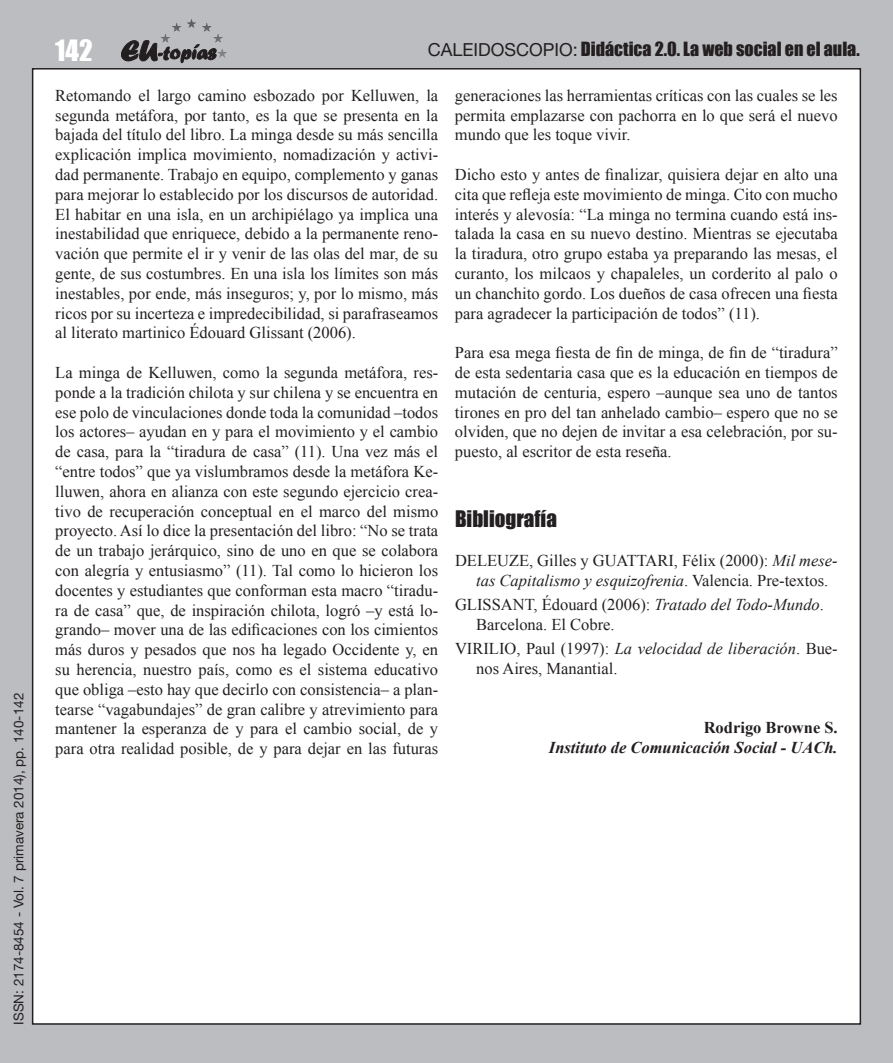
<style>
.page{position:relative;width:893px;height:1063px;background:#bcbdc0}
.page>*{position:absolute;margin:0;border:0;box-sizing:border-box;transform-origin:0 0}
.t1{font:27px "Impact";color:#fff}
.t2{font:21px "Impact";color:#231f20}
.t3{font:18px "Impact";color:#231f20}
.t4{font:16.5px/19.8px "Times New Roman";color:#231f20;text-align:justify}
.t5{font:italic 700 16.5px "Times New Roman";color:#231f20}
.t6{font:700 16.5px "Times New Roman";color:#231f20}
.t7{font:13.5px "Helvetica Neue";color:#231f20}
.s1{font-family:"Helvetica Neue"}
.s2{font-style:italic}
</style>
<div class="page">
<div style="left:33px;top:69px;width:827px;height:955px;background:#fff"></div>
<svg style="left:121px;top:40px;width:95px;height:23px"></svg>
<hr style="left:161px;top:19px;width:66px;height:1px;background:#58595b">
<hr style="left:161px;top:20px;width:66px;height:1px;background:#59595c">
<hr style="left:161px;top:21px;width:66px;height:1px;background:#5a5a5d">
<hr style="left:161px;top:22px;width:66px;height:1px;background:#5c5c5f">
<hr style="left:161px;top:23px;width:66px;height:1px;background:#5d5d60">
<hr style="left:161px;top:24px;width:66px;height:1px;background:#5f5f62">
<hr style="left:161px;top:25px;width:66px;height:1px;background:#606063">
<hr style="left:161px;top:26px;width:66px;height:1px;background:#626265">
<hr style="left:161px;top:27px;width:66px;height:1px;background:#636366">
<hr style="left:161px;top:28px;width:66px;height:1px;background:#646467">
<hr style="left:161px;top:29px;width:66px;height:1px;background:#656568">
<hr style="left:161px;top:30px;width:66px;height:1px;background:#666669">
<hr style="left:161px;top:31px;width:66px;height:1px;background:#67676a">
<hr style="left:161px;top:32px;width:66px;height:1px;background:#68686b">
<hr style="left:161px;top:33px;width:66px;height:1px;background:#696a6d">
<hr style="left:161px;top:34px;width:66px;height:1px;background:#6a6b6e">
<hr style="left:161px;top:35px;width:66px;height:1px;background:#6c6c6f">
<hr style="left:161px;top:36px;width:66px;height:1px;background:#6c6d70">
<hr style="left:161px;top:37px;width:66px;height:1px;background:#6e6f72">
<hr style="left:161px;top:38px;width:66px;height:1px;background:#6f7073">
<hr style="left:161px;top:39px;width:66px;height:1px;background:#707174">
<hr style="left:161px;top:40px;width:66px;height:1px;background:#717275">
<hr style="left:161px;top:41px;width:66px;height:1px;background:#727376">
<hr style="left:161px;top:42px;width:66px;height:1px;background:#737477">
<hr style="left:161px;top:43px;width:66px;height:1px;background:#747578">
<hr style="left:161px;top:44px;width:66px;height:1px;background:#75777a">
<hr style="left:161px;top:45px;width:66px;height:1px;background:#76787b">
<hr style="left:161px;top:46px;width:66px;height:1px;background:#78797c">
<hr style="left:161px;top:47px;width:66px;height:1px;background:#787a7d">
<hr style="left:161px;top:48px;width:66px;height:1px;background:#7a7c7f">
<hr style="left:161px;top:49px;width:66px;height:1px;background:#7b7d80">
<hr style="left:161px;top:50px;width:66px;height:1px;background:#7b7d80">
<hr style="left:161px;top:51px;width:66px;height:1px;background:#7d7f82">
<hr style="left:161px;top:52px;width:66px;height:1px;background:#7e8083">
<hr style="left:161px;top:53px;width:66px;height:1px;background:#7f8184">
<hr style="left:161px;top:54px;width:66px;height:1px;background:#818386">
<hr style="left:161px;top:55px;width:66px;height:1px;background:#818386">
<hr style="left:161px;top:56px;width:66px;height:1px;background:#828487">
<hr style="left:161px;top:57px;width:66px;height:1px;background:#848689">
<p class="t7" style="left:11px;top:1025px;width:333px;rotate:-90deg">ISSN: 2174-8454 - Vol. 7 primavera 2014), pp. 140-142</p>
<h1 class="t1" style="left:55px;top:29px;width:39px">142</h1>
<p class="t3" style="left:428px;top:35px;width:433px"><span class="s1">CALEIDOSCOPIO:</span> Didáctica 2.0. La web social en el aula.</p>
<p class="t4" style="left:55px;top:85px;width:384px">Retomando el largo camino esbozado por Kelluwen, la segunda metáfora, por tanto, es la que se presenta en la bajada del título del libro. La minga desde su más sencilla explicación implica movimiento, nomadización y activi&shy;dad permanente. Trabajo en equipo, complemento y ganas para mejorar lo establecido por los discursos de autoridad.<br>El habitar en una isla, en un archipiélago ya implica una inestabilidad que enriquece, debido a la permanente reno&shy;vación que permite el ir y venir de las olas del mar, de su gente, de sus costumbres. En una isla los límites son más inestables, por ende, más inseguros; y, por lo mismo, más ricos por su incerteza e impredecibilidad, si parafraseamos al literato martinico Édouard Glissant (2006).</p>
<p class="t4" style="left:55px;top:362px;width:384px">La minga de Kelluwen, como la segunda metáfora, res&shy;ponde a la tradición chilota y sur chilena y se encuentra en ese polo de vinculaciones donde toda la comunidad –todos los actores– ayudan en y para el movimiento y el cambio de casa, para la “tiradura de casa” (11). Una vez más el “entre todos” que ya vislumbramos desde la metáfora Ke&shy;lluwen, ahora en alianza con este segundo ejercicio crea&shy;tivo de recuperación conceptual en el marco del mismo proyecto. Así lo dice la presentación del libro: “No se trata de un trabajo jerárquico, sino de uno en que se colabora con alegría y entusiasmo” (11). Tal como lo hicieron los docentes y estudiantes que conforman esta macro “tiradu&shy;ra de casa” que, de inspiración chilota, logró –y está lo&shy;grando– mover una de las edificaciones con los cimientos más duros y pesados que nos ha legado Occidente y, en su herencia, nuestro país, como es el sistema educativo que obliga –esto hay que decirlo con consistencia– a plan&shy;tearse “vagabundajes” de gran calibre y atrevimiento para mantener la esperanza de y para el cambio social, de y para otra realidad posible, de y para dejar en las futuras</p>
<p class="t4" style="left:455px;top:85px;width:384px">generaciones las herramientas críticas con las cuales se les permita emplazarse con pachorra en lo que será el nuevo mundo que les toque vivir.</p>
<p class="t4" style="left:455px;top:164px;width:384px">Dicho esto y antes de finalizar, quisiera dejar en alto una cita que refleja este movimiento de minga. Cito con mucho interés y alevosía: “La minga no termina cuando está ins&shy;talada la casa en su nuevo destino. Mientras se ejecutaba la tiradura, otro grupo estaba ya preparando las mesas, el curanto, los milcaos y chapaleles, un corderito al palo o un chanchito gordo. Los dueños de casa ofrecen una fiesta para agradecer la participación de todos” (11).</p>
<p class="t4" style="left:455px;top:342px;width:384px">Para esa mega fiesta de fin de minga, de fin de “tiradura” de esta sedentaria casa que es la educación en tiempos de mutación de centuria, espero –aunque sea uno de tantos tirones en pro del tan anhelado cambio– espero que no se olviden, que no dejen de invitar a esa celebración, por su&shy;puesto, al escritor de esta reseña.</p>
<p class="t2" style="left:455px;top:502px;width:103px">Bibliografía</p>
<p class="t4" style="left:476px;top:551px;width:363px;text-indent:-21px">DELEUZE, Gilles y GUATTARI, Félix (2000): <span class="s2">Mil mese&shy;tas Capitalismo y esquizofrenia</span>. Valencia. Pre-textos.</p>
<p class="t4" style="left:476px;top:595px;width:349px;text-indent:-21px">GLISSANT, Édouard (2006): <span class="s2">Tratado del Todo-Mundo</span>.<br>Barcelona. El Cobre.</p>
<p class="t4" style="left:476px;top:638px;width:363px;text-indent:-21px">VIRILIO, Paul (1997): <span class="s2">La velocidad de liberación</span>. Bue&shy;nos Aires, Manantial.</p>
<p class="t6" style="left:704px;top:716px;width:135px">Rodrigo Browne S.</p>
<p class="t5" style="left:549px;top:736px;width:290px">Instituto de Comunicación Social - UACh.</p>
</div>
